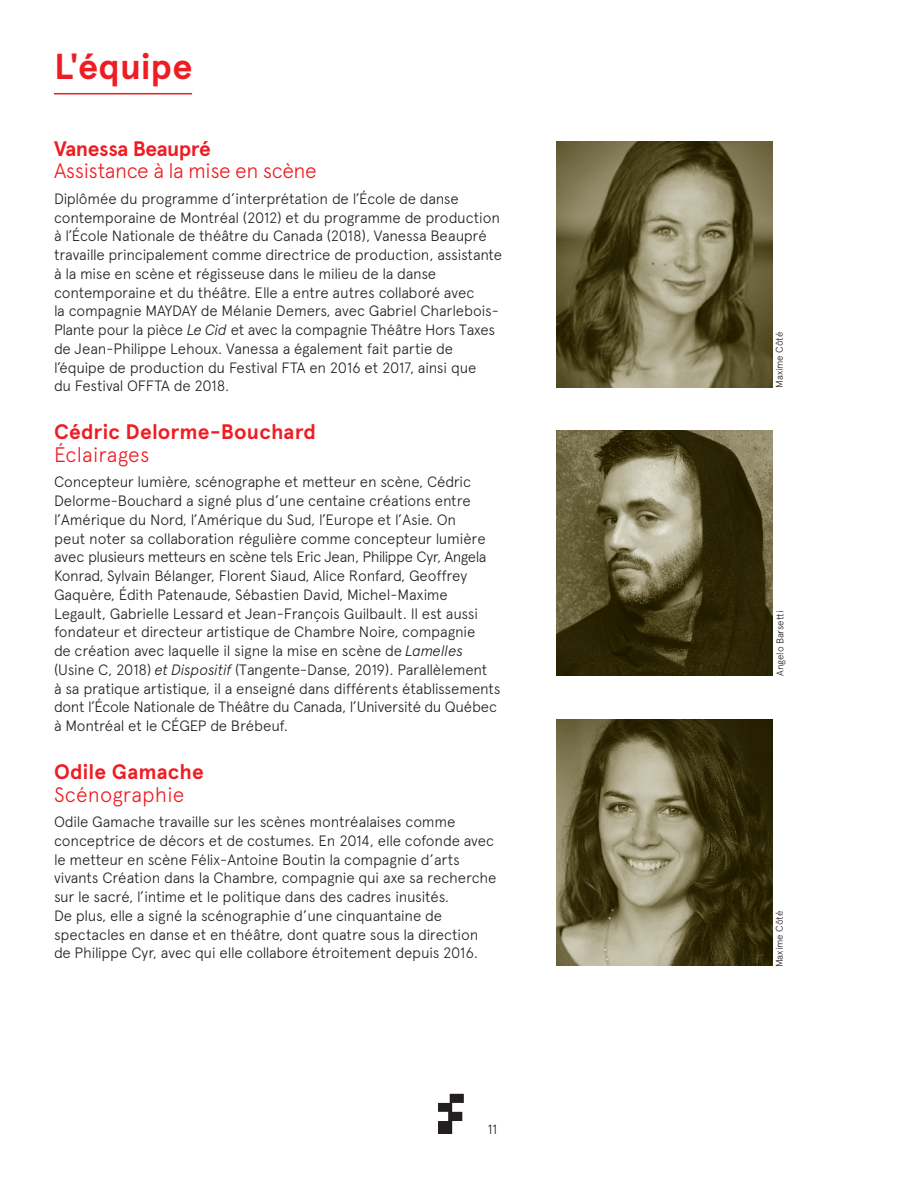
<style>
.page{position:relative;width:918px;height:1188px;background:#fff}
.page>*{position:absolute;margin:0;border:0;box-sizing:border-box;transform-origin:0 0}
.t1{font:700 36px "Apercu";color:#ee1d23}
.t2{font:300 21px "Apercu";letter-spacing:-.01em;color:#ee1d23}
.t3{font:700 21px "Apercu";letter-spacing:.005em;color:#ee1d23}
.t4{font:700 21px "Apercu";letter-spacing:-.02em;color:#ee1d23}
.t5{font:300 15px/18.8px "Apercu";letter-spacing:-.015em;color:#231f20}
.t6{font:300 13.5px "Apercu";color:#231f20}
.t7{font:300 9.75px "Apercu";letter-spacing:-.005em;color:#231f20}
.s1{font-style:italic}
</style>
<div class="page">
<svg style="left:438px;top:1094px;width:26px;height:40px"></svg>
<hr style="left:54px;top:93px;width:138px;height:1px;background:#ee1d23">
<img style="left:556px;top:142px;width:216px;height:246px">
<img style="left:556px;top:430px;width:216px;height:246px">
<img style="left:556px;top:720px;width:216px;height:246px">
<h1 class="t1" style="left:54px;top:45px;width:140px">L'équipe</h1>
<h2 class="t4" style="left:54px;top:136px;width:158px">Vanessa Beaupré</h2>
<h2 class="t2" style="left:54px;top:159px;width:264px">Assistance à la mise en scène</h2>
<p class="t5" style="left:54px;top:189px;width:450px">Diplômée du programme d’interprétation de l’École de danse contemporaine de Montréal (2012) et du programme de production à l’École Nationale de théâtre du Canada (2018), Vanessa Beaupré travaille principalement comme directrice de production, assistante à la mise en scène et régisseuse dans le milieu de la danse contemporaine et du théâtre. Elle a entre autres collaboré avec<br>la compagnie MAYDAY de Mélanie Demers, avec Gabriel Charlebois-Plante pour la pièce <span class="s1">Le Cid</span> et avec la compagnie Théâtre Hors Taxes de Jean-Philippe Lehoux. Vanessa a également fait partie de l’équipe de production du Festival FTA en 2016 et 2017, ainsi que<br>du Festival OFFTA de 2018.</p>
<h2 class="t3" style="left:54px;top:419px;width:264px">Cédric Delorme-Bouchard</h2>
<h2 class="t2" style="left:54px;top:442px;width:97px">Éclairages</h2>
<p class="t5" style="left:54px;top:473px;width:448px">Concepteur lumière, scénographe et metteur en scène, Cédric Delorme-Bouchard a signé plus d’une centaine créations entre l’Amérique du Nord, l’Amérique du Sud, l’Europe et l’Asie. On<br>peut noter sa collaboration régulière comme concepteur lumière avec plusieurs metteurs en scène tels Eric Jean, Philippe Cyr, Angela Konrad, Sylvain Bélanger, Florent Siaud, Alice Ronfard, Geoffrey Gaquère, Édith Patenaude, Sébastien David, Michel-Maxime Legault, Gabrielle Lessard et Jean-François Guilbault. Il est aussi fondateur et directeur artistique de Chambre Noire, compagnie<br>de création avec laquelle il signe la mise en scène de <span class="s1">Lamelles </span>(Usine C, 2018) <span class="s1">et Dispositif</span> (Tangente-Danse, 2019). Parallèlement<br>à sa pratique artistique, il a enseigné dans différents établissements dont l’École Nationale de Théâtre du Canada, l’Université du Québec à Montréal et le CÉGEP de Brébeuf.</p>
<h2 class="t3" style="left:54px;top:759px;width:151px">Odile Gamache</h2>
<h2 class="t2" style="left:54px;top:782px;width:132px">Scénographie</h2>
<p class="t5" style="left:54px;top:812px;width:444px">Odile Gamache travaille sur les scènes montréalaises comme conceptrice de décors et de costumes. En 2014, elle cofonde avec le metteur en scène Félix-Antoine Boutin la compagnie d’arts vivants Création dans la Chambre, compagnie qui axe sa recherche sur le sacré, l’intime et le politique dans des cadres inusités.<br>De plus, elle a signé la scénographie d’une cinquantaine de spectacles en danse et en théâtre, dont quatre sous la direction de Philippe Cyr, avec qui elle collabore étroitement depuis 2016.</p>
<p class="t6" style="left:488px;top:1121px;width:11px">11</p>
<p class="t7" style="left:774px;top:388px;width:58px;rotate:-90deg">Maxime Côté</p>
<p class="t7" style="left:774px;top:676px;width:67px;rotate:-90deg">Angelo Barsetti</p>
<p class="t7" style="left:774px;top:967px;width:58px;rotate:-90deg">Maxime Côté</p>
</div>
